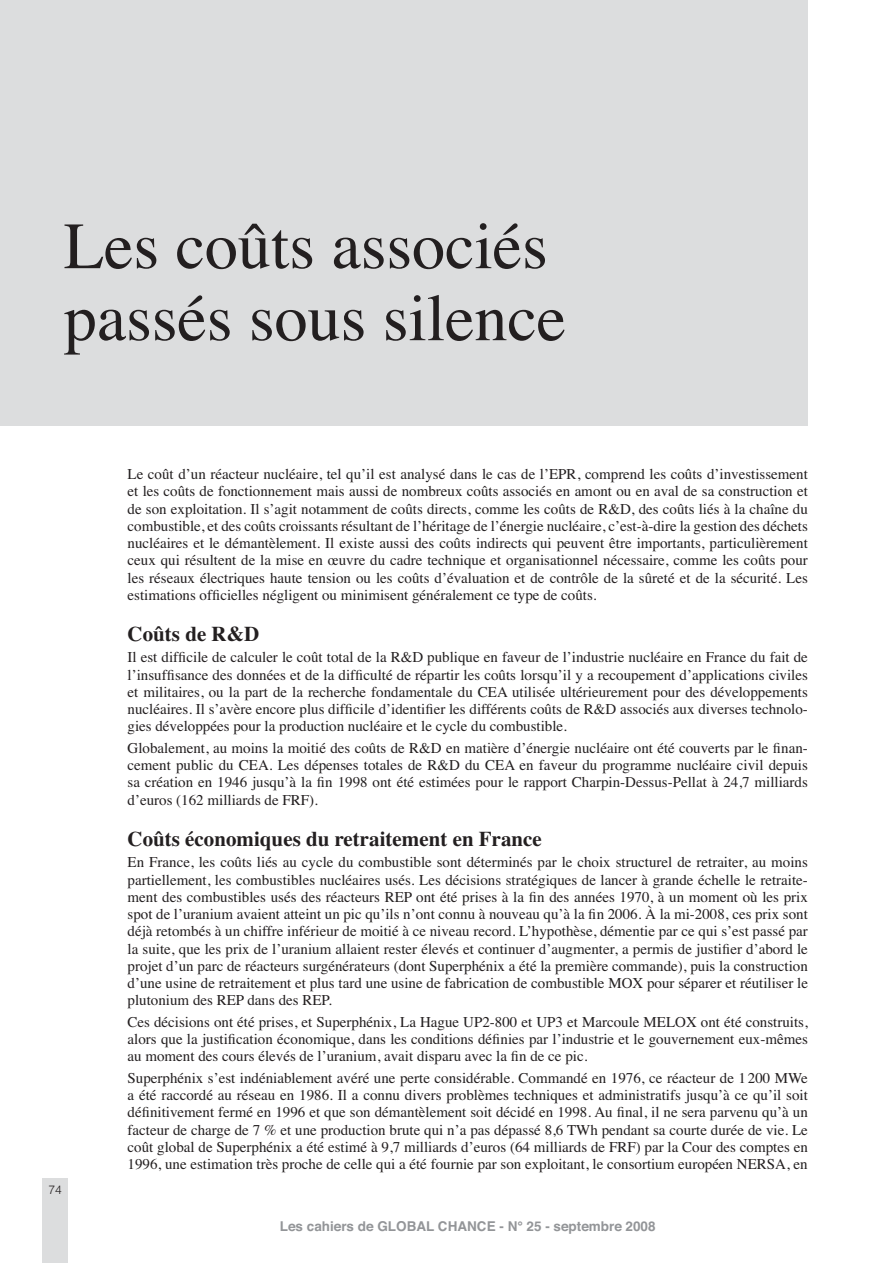
<style>
.page{position:relative;width:893px;height:1263px;background:#fff}
.page>*{position:absolute;margin:0;border:0;box-sizing:border-box;transform-origin:0 0}
.t1{font:66px/72px "Times";color:#231f20}
.t2{font:700 21px "Times";color:#231f20}
.t3{font:15px/17.2px "Times";color:#231f20;text-align:justify}
.t4{font:700 13.5px "Helvetica";color:#939598}
.t5{font:300 12px "Helvetica";color:#231f20}
</style>
<div class="page">
<div style="left:43px;top:1178px;width:25px;height:85px;background:#dcddde"></div>
<div style="left:0;top:0;width:808px;height:425px;background:#dcddde"></div>
<p class="t1" style="left:64px;top:216px;width:504px">Les coûts associés passés sous silence</p>
<p class="t5" style="left:49px;top:1185px;width:15px">74</p>
<p class="t3" style="left:128px;top:467px;width:682px">Le coût d’un réacteur nucléaire, tel qu’il est analysé dans le cas de l’EPR, comprend les coûts d’investissement et les coûts de fonctionnement mais aussi de nombreux coûts associés en amont ou en aval de sa construction et de son exploitation. Il s’agit notamment de coûts directs, comme les coûts de R&amp;D, des coûts liés à la chaîne du combustible, et des coûts croissants résultant de l’héritage de l’énergie nucléaire, c’est-à-dire la gestion des déchets nucléaires et le démantèlement. Il existe aussi des coûts indirects qui peuvent être importants, particulièrement ceux qui résultent de la mise en œuvre du cadre technique et organisationnel nécessaire, comme les coûts pour les réseaux électriques haute tension ou les coûts d’évaluation et de contrôle de la sûreté et de la sécurité. Les estimations officielles négligent ou minimisent généralement ce type de coûts.</p>
<p class="t2" style="left:128px;top:626px;width:133px">Coûts de R&amp;D</p>
<p class="t3" style="left:128px;top:650px;width:682px">Il est difficile de calculer le coût total de la R&amp;D publique en faveur de l’industrie nucléaire en France du fait de l’insuffisance des données et de la difficulté de répartir les coûts lorsqu’il y a recoupement d’applications civiles et militaires, ou la part de la recherche fondamentale du CEA utilisée ultérieurement pour des développements nucléaires. Il s’avère encore plus difficile d’identifier les différents coûts de R&amp;D associés aux diverses technolo&shy;gies développées pour la production nucléaire et le cycle du combustible.</p>
<p class="t3" style="left:128px;top:741px;width:682px">Globalement, au moins la moitié des coûts de R&amp;D en matière d’énergie nucléaire ont été couverts par le finan&shy;cement public du CEA. Les dépenses totales de R&amp;D du CEA en faveur du programme nucléaire civil depuis sa création en 1946 jusqu’à la fin 1998 ont été estimées pour le rapport Charpin-Dessus-Pellat à 24,7 milliards d’euros (162 milliards de FRF).</p>
<p class="t2" style="left:128px;top:831px;width:416px">Coûts économiques du retraitement en France</p>
<p class="t3" style="left:128px;top:855px;width:682px">En France, les coûts liés au cycle du combustible sont déterminés par le choix structurel de retraiter, au moins partiellement, les combustibles nucléaires usés. Les décisions stratégiques de lancer à grande échelle le retraite&shy;ment des combustibles usés des réacteurs REP ont été prises à la fin des années 1970, à un moment où les prix spot de l’uranium avaient atteint un pic qu’ils n’ont connu à nouveau qu’à la fin 2006. À la mi-2008, ces prix sont déjà retombés à un chiffre inférieur de moitié à ce niveau record. L’hypothèse, démentie par ce qui s’est passé par la suite, que les prix de l’uranium allaient rester élevés et continuer d’augmenter, a permis de justifier d’abord le projet d’un parc de réacteurs surgénérateurs (dont Superphénix a été la première commande), puis la construction d’une usine de retraitement et plus tard une usine de fabrication de combustible MOX pour séparer et réutiliser le plutonium des REP dans des REP.</p>
<p class="t3" style="left:128px;top:1015px;width:682px">Ces décisions ont été prises, et Superphénix, La Hague UP2-800 et UP3 et Marcoule MELOX ont été construits, alors que la justification économique, dans les conditions définies par l’industrie et le gouvernement eux-mêmes au moment des cours élevés de l’uranium, avait disparu avec la fin de ce pic.</p>
<p class="t3" style="left:128px;top:1071px;width:682px">Superphénix s’est indéniablement avéré une perte considérable. Commandé en 1976, ce réacteur de 1 200 MWe a été raccordé au réseau en 1986. Il a connu divers problèmes techniques et administratifs jusqu’à ce qu’il soit définitivement fermé en 1996 et que son démantèlement soit décidé en 1998. Au final, il ne sera parvenu qu’à un facteur de charge de 7 % et une production brute qui n’a pas dépassé 8,6 TWh pendant sa courte durée de vie. Le coût global de Superphénix a été estimé à 9,7 milliards d’euros (64 milliards de FRF) par la Cour des comptes en 1996, une estimation très proche de celle qui a été fournie par son exploitant, le consortium européen NERSA, en</p>
<p class="t4" style="left:280px;top:1221px;width:377px">Les cahiers de GLOBAL CHANCE - N° 25 - septembre 2008</p>
</div>
